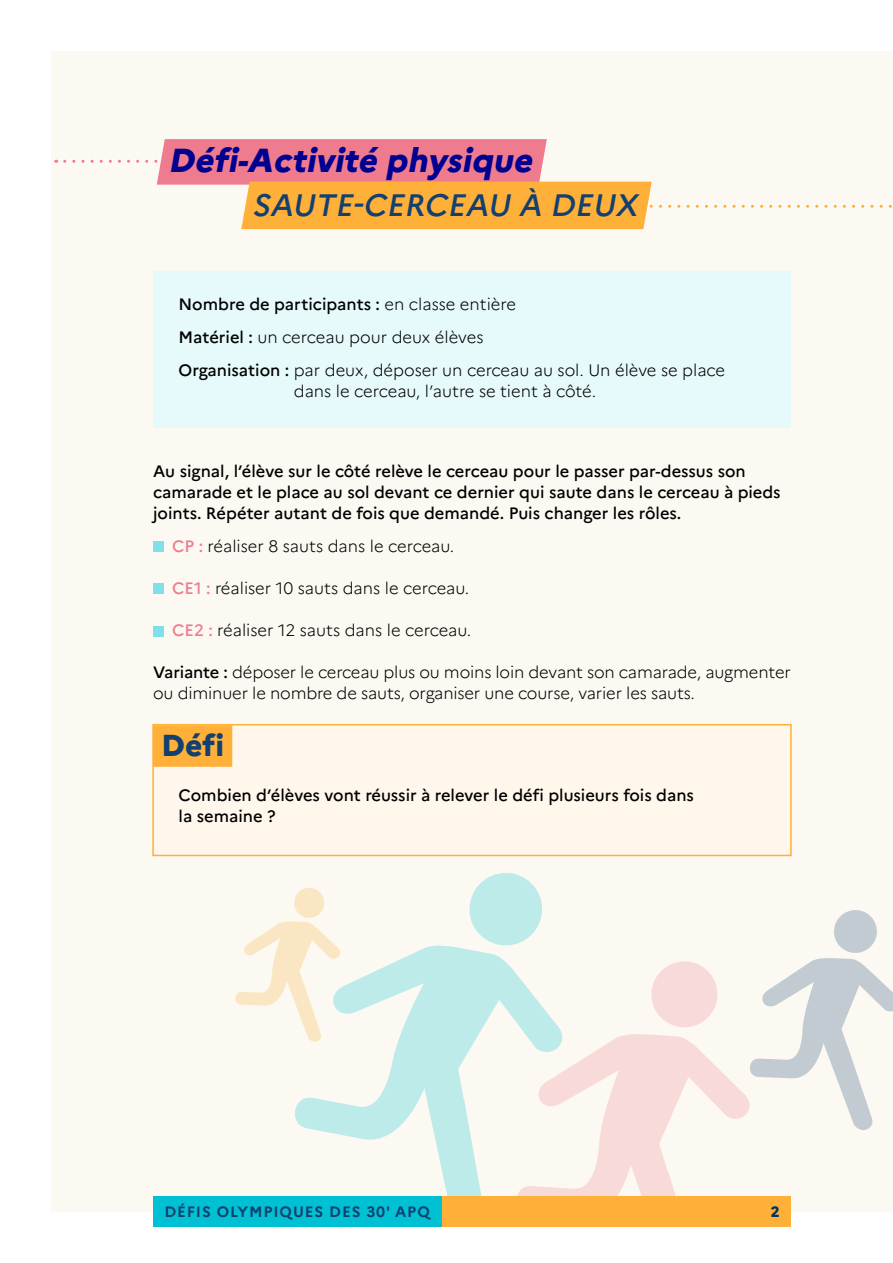
<style>
.page{position:relative;width:893px;height:1263px;background:#fff}
.page>*{position:absolute;margin:0;border:0;box-sizing:border-box;transform-origin:0 0}
.t1{font:italic 800 33.3px "Marianne";color:#000091}
.t2{font:italic 500 31.05px "Marianne";color:#134070}
.t3{font:800 30.3px "Marianne";color:#134070}
.t4{font:300 16.5px/33px "Marianne";letter-spacing:-.01em;color:#000}
.t5{font:500 16.5px/21px "Marianne";color:#000}
.t6{font:700 15px "Marianne";letter-spacing:.06em;color:#134070}
.t7{font:800 15px "Marianne";color:#036}
.s1{font-weight:500}
.s2{font-weight:500;color:#ef7c8e}
</style>
<div class="page">
<div style="left:51px;top:51px;width:842px;height:1161px;background:#fbf9f2"></div>
<div style="left:153px;top:1197px;width:289px;height:30px;background:#00c1d4"></div>
<div style="left:153px;top:271px;width:638px;height:157px;background:#e6f9fb"></div>
<div style="left:161px;top:139px;width:382px;height:46px;background:#ef7c8e"></div>
<div style="left:245px;top:182px;width:402px;height:47px;background:#ffb039"></div>
<svg style="left:65px;top:160px;width:96px;height:3px"></svg>
<svg style="left:651px;top:205px;width:242px;height:3px"></svg>
<div style="left:152px;top:724px;width:640px;height:132px;background:#fff7eb;border:2px solid #ffb039"></div>
<div style="left:153px;top:541px;width:10px;height:11px;background:#80e0ea"></div>
<div style="left:153px;top:584px;width:10px;height:10px;background:#80e0ea"></div>
<div style="left:153px;top:626px;width:10px;height:10px;background:#80e0ea"></div>
<div style="left:153px;top:725px;width:79px;height:42px;background:#ffb039"></div>
<svg style="left:749px;top:909px;width:144px;height:221px"></svg>
<svg style="left:572px;top:1033px;width:187px;height:164px;fill:#fbf6f0"></svg>
<svg style="left:650px;top:960px;width:69px;height:68px"></svg>
<svg style="left:292px;top:944px;width:280px;height:283px;fill:#fbf9f2"></svg>
<svg style="left:466px;top:870px;width:79px;height:78px"></svg>
<div style="left:445px;top:1197px;width:346px;height:30px;background:#ffb039"></div>
<svg style="left:235px;top:921px;width:109px;height:121px"></svg>
<div style="left:294px;top:887px;width:31px;height:31px;background:#fbe6c4;border-radius:50%"></div>
<h1 class="t1" style="left:168px;top:140px;width:373px">Défi-Activité physique</h1>
<h2 class="t2" style="left:252px;top:186px;width:393px">SAUTE-CERCEAU À DEUX</h2>
<p class="t4" style="left:179px;top:288px;width:548px"><span class="s1">Nombre de participants :</span> en classe entière<br><span class="s1">Matériel :</span> un cerceau pour deux élèves<br><span class="s1">Organisation :</span> par deux, déposer un cerceau au sol. Un élève se place</p>
<p class="t4" style="left:294px;top:375px;width:304px">dans le cerceau, l’autre se tient à côté.</p>
<p class="t5" style="left:153px;top:460px;width:629px">Au signal, l’élève sur le côté relève le cerceau pour le passer par-dessus son camarade et le place au sol devant ce dernier qui saute dans le cerceau à pieds joints. Répéter autant de fois que demandé. Puis changer les rôles.</p>
<p class="t4" style="left:172px;top:529px;width:284px"><span class="s2">CP :</span> réaliser 8 sauts dans le cerceau.</p>
<p class="t4" style="left:172px;top:571px;width:299px"><span class="s2">CE1 :</span> réaliser 10 sauts dans le cerceau.</p>
<p class="t4" style="left:172px;top:614px;width:301px"><span class="s2">CE2 :</span> réaliser 12 sauts dans le cerceau.</p>
<p class="t4" style="left:153px;top:662px;width:639px;line-height:21px"><span class="s1">Variante :</span> déposer le cerceau plus ou moins loin devant son camarade, augmenter ou diminuer le nombre de sauts, organiser une course, varier les sauts.</p>
<h3 class="t3" style="left:161px;top:726px;width:64px">Défi</h3>
<p class="t5" style="left:179px;top:785px;width:517px">Combien d’élèves vont réussir à relever le défi plusieurs fois dans la semaine ?</p>
<p class="t6" style="left:164px;top:1203px;width:267px">DÉFIS OLYMPIQUES DES 30' APQ</p>
<p class="t7" style="left:771px;top:1202px;width:10px">2</p>
</div>
